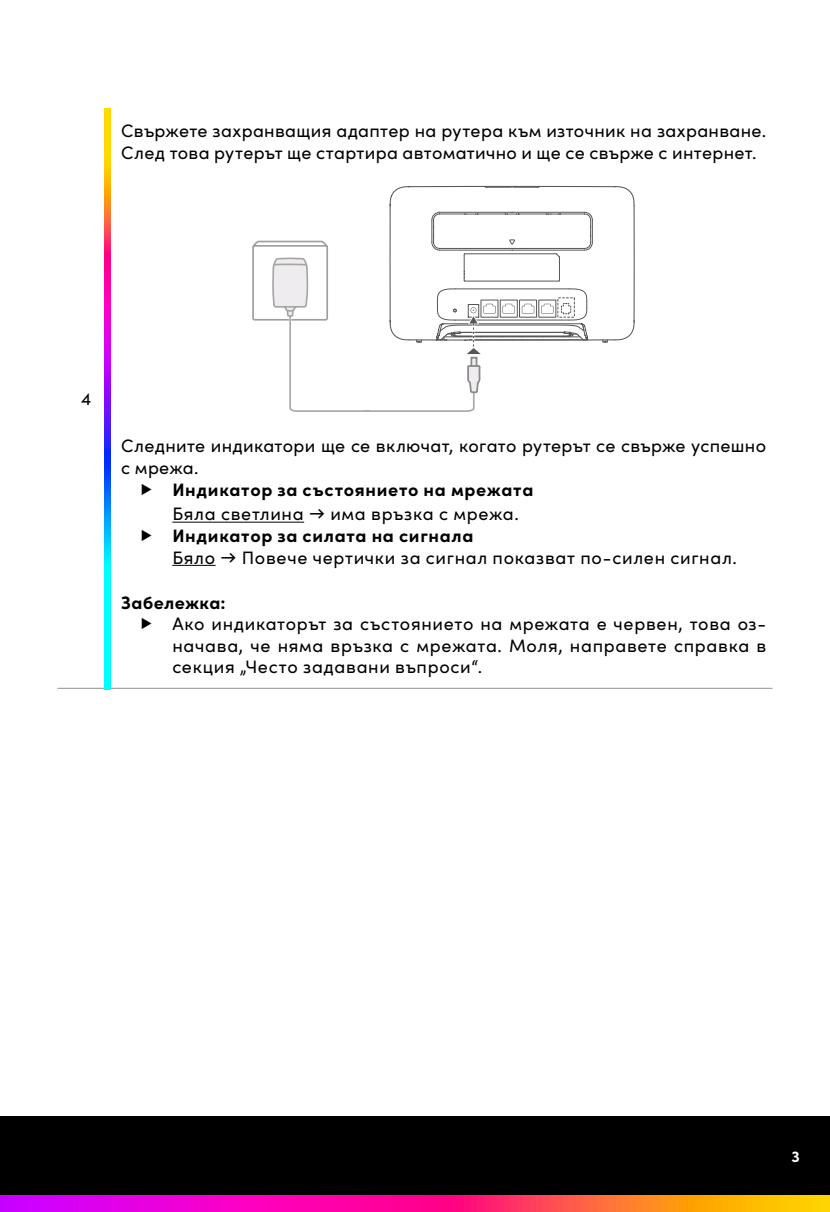
<style>
.page{position:relative;width:830px;height:1212px;background:#fff}
.page>*{position:absolute;margin:0;border:0;box-sizing:border-box;transform-origin:0 0}
.t1{font:18px/21.6px "Sofia Pro";letter-spacing:.02em;color:#000}
.t2{font:700 18px "Sofia Pro";letter-spacing:.035em;color:#000}
.t3{font:700 18px "Sofia Pro";letter-spacing:.015em;color:#000}
.t4{font:700 15.75px "Sofia Pro";color:#fff}
.s1{font-weight:400}
.s2{font-weight:700}
</style>
<div class="page">
<div style="left:0;top:1116px;width:829px;height:96px;background:#000"></div>
<svg style="left:0;top:1195px;width:829px;height:17px;background:#f63881"></svg>
<hr style="left:57px;top:688px;width:58px;height:1px;background:#9d9d9c">
<hr style="left:115px;top:688px;width:657px;height:1px;background:#9d9d9c">
<hr style="left:172px;top:522px;width:132px;height:1px;background:#000">
<hr style="left:172px;top:565px;width:43px;height:1px;background:#000">
<svg style="left:252px;top:185px;width:382px;height:227px"></svg>
<svg style="left:104px;top:109px;width:7px;height:580px;background:#7e7bbb"></svg>
<p class="t1" style="left:121px;top:118px;width:646px;line-height:22.5px">Свържете захранващия адаптер на рутера към източник на захранване.<br>След това рутерът ще стартира автоматично и ще се свърже с интернет.</p>
<p class="t1" style="left:81px;top:387px;width:12px">4</p>
<p class="t1" style="left:121px;top:434px;width:646px">Следните индикатори ще се включат, когато рутерът се свърже успешно</p>
<p class="t1" style="left:121px;top:456px;width:79px">с мрежа.</p>
<p class="t2" style="left:140px;top:476px;width:394px"><span class="s1">▶</span> Индикатор за състоянието на мрежата</p>
<p class="t1" style="left:140px;top:502px;width:379px;text-indent:32px">Бяла светлина → има връзка с мрежа. ▶ <span class="s2">Индикатор за силата на сигнала</span></p>
<p class="t1" style="left:172px;top:545px;width:565px">Бяло → Повече чертички за сигнал показват по-силен сигнал.</p>
<p class="t3" style="left:121px;top:588px;width:106px">Забележка:</p>
<p class="t1" style="left:172px;top:612px;width:595px;text-align:justify;text-indent:-32px">▶ Ако индикаторът за състоянието на мрежата е червен, това оз&shy;начава, че няма връзка с мрежата. Моля, направете справка в секция „Често задавани въпроси“.</p>
<p class="t4" style="left:791px;top:1144px;width:10px">3</p>
</div>
